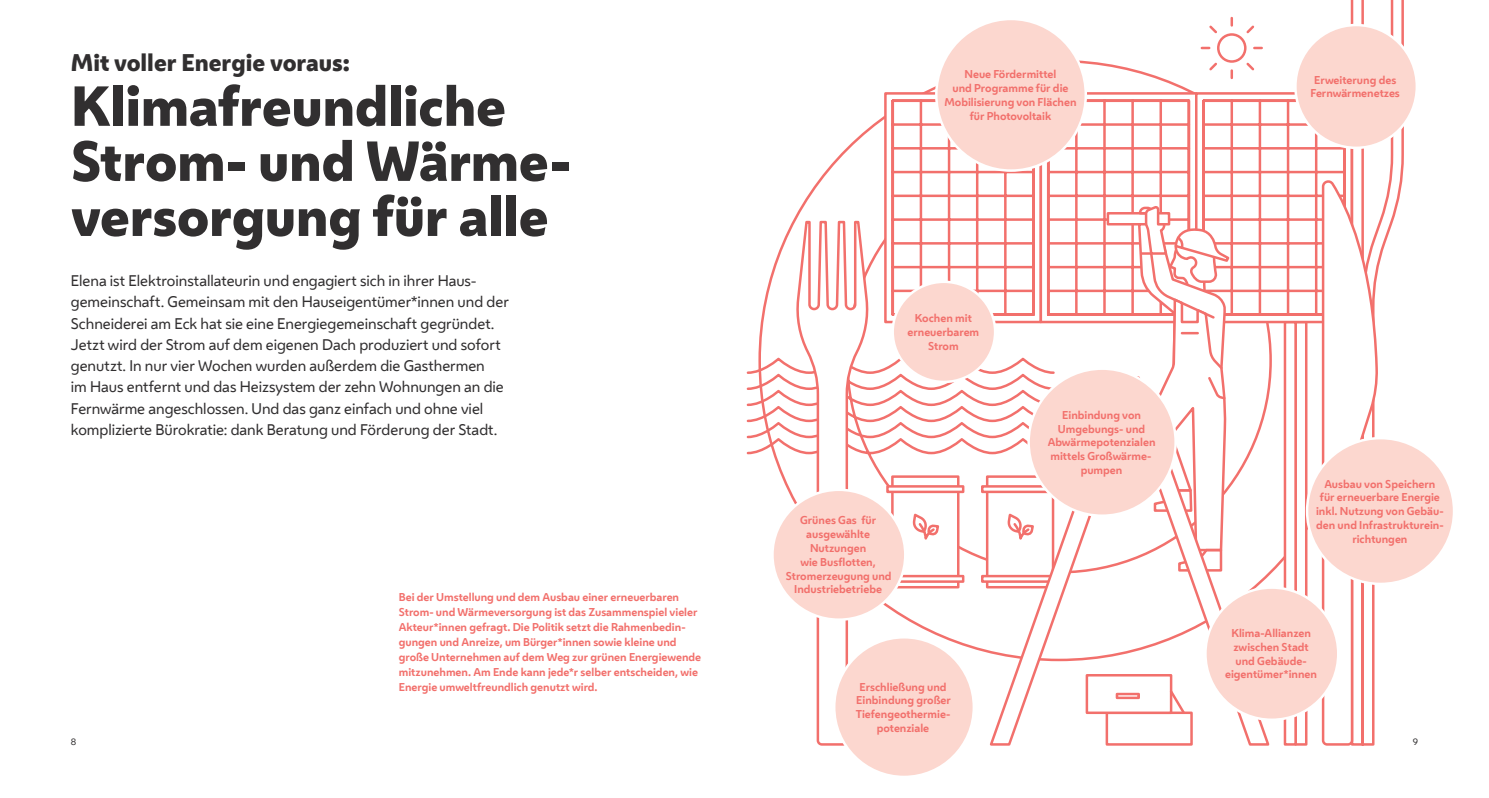
<style>
.page{position:relative;width:1489px;height:798px;background:#fff}
.page>*{position:absolute;margin:0;border:0;box-sizing:border-box;transform-origin:0 0}
.t1{font:800 52.5px/55px "Wiener Melange";letter-spacing:-.005em;color:#312f30}
.t2{font:800 22.5px "Wiener Melange";color:#312f30}
.t3{font:14.38px/21.2px "Wiener Melange";color:#312f30}
.t4{font:700 10.62px/13.8px "Wiener Melange";color:#f2706c;text-align:center}
.t5{font:8.75px "Wiener Melange";color:#312f30}
</style>
<div class="page">
<svg style="left:746px;top:0;width:658px;height:653px"></svg>
<svg style="left:985px;top:475px;width:2px;height:113px"></svg>
<svg style="left:980px;top:485px;width:7px;height:8px"></svg>
<svg style="left:980px;top:574px;width:7px;height:8px"></svg>
<div style="left:884px;top:92px;width:158px;height:231px;background:#fff;border:2px solid #f2706c"></div>
<svg style="left:891px;top:99px;width:144px;height:217px"></svg>
<svg style="left:1039px;top:92px;width:155px;height:231px"></svg>
<svg style="left:987px;top:374px;width:58px;height:372px"></svg>
<svg style="left:796px;top:219px;width:75px;height:527px"></svg>
<svg style="left:1045px;top:98px;width:333px;height:648px"></svg>
<div style="left:891px;top:475px;width:68px;height:113px;background:#fff;border:2px solid #f2706c"></div>
<svg style="left:912px;top:513px;width:28px;height:27px"></svg>
<svg style="left:886px;top:485px;width:78px;height:8px"></svg>
<svg style="left:900px;top:574px;width:64px;height:8px"></svg>
<svg style="left:1199px;top:16px;width:65px;height:64px"></svg>
<div style="left:1295px;top:25px;width:121px;height:123px;background:#fcd7cf;border-radius:50%"></div>
<div style="left:1293px;top:24px;width:124px;height:125px;border:2px solid #fff;border-radius:50%"></div>
<div style="left:936px;top:19px;width:149px;height:151px;background:#fcd7cf;border-radius:50%"></div>
<div style="left:772px;top:489px;width:133px;height:130px;background:#fcd7cf;border-radius:50%"></div>
<div style="left:1205px;top:587px;width:133px;height:132px;background:#fcd7cf;border-radius:50%"></div>
<div style="left:892px;top:282px;width:103px;height:100px;background:#fcd7cf;border-radius:50%"></div>
<div style="left:891px;top:280px;width:105px;height:103px;border:2px solid #fff;border-radius:50%"></div>
<div style="left:1028px;top:368px;width:147px;height:147px;background:#fcd7cf;border-radius:50%"></div>
<div style="left:1306px;top:438px;width:147px;height:145px;background:#fcd7cf;border-radius:50%"></div>
<div style="left:834px;top:637px;width:139px;height:139px;background:#fcd7cf;border-radius:50%"></div>
<h2 class="t2" style="left:71px;top:47px;width:280px">Mit voller Energie voraus:</h2>
<h1 class="t1" style="left:71px;top:79px;width:501px">Klimafreundliche<br>Strom- und Wärme&shy;versorgung für alle</h1>
<p class="t3" style="left:71px;top:269px;width:439px">Elena ist Elektroinstallateurin und engagiert sich in ihrer Haus&shy;gemeinschaft. Gemeinsam mit den Hauseigentümer*innen und der Schneiderei am Eck hat sie eine Energiegemeinschaft gegründet.<br>Jetzt wird der Strom auf dem eigenen Dach produziert und sofort genutzt. In nur vier Wochen wurden außerdem die Gasthermen<br>im Haus entfernt und das Heizsystem der zehn Wohnungen an die Fernwärme angeschlossen. Und das ganz einfach und ohne viel komplizierte Bürokratie: dank Beratung und Förderung der Stadt.</p>
<p class="t4" style="left:399px;top:588px;width:304px;line-height:15px;text-align:left">Bei der Umstellung und dem Ausbau einer erneuerbaren Strom- und Wärmeversorgung ist das Zusammenspiel vieler Akteur*innen gefragt. Die Politik setzt die Rahmenbedin&shy;gungen und Anreize, um Bürger*innen sowie kleine und große Unternehmen auf dem Weg zur grünen Energiewende mitzunehmen. Am Ende kann jede*r selber entscheiden, wie Energie umweltfreundlich genutzt wird.</p>
<p class="t4" style="left:944px;top:67px;width:133px">Neue Fördermittel<br>und Programme für die<br>Mobilisierung von Flächen für Photovoltaik</p>
<p class="t4" style="left:1310px;top:72px;width:91px">Erweiterung des<br>Fernwärmenetzes</p>
<p class="t4" style="left:907px;top:310px;width:73px">Kochen mit erneuerbarem<br>Strom</p>
<p class="t4" style="left:785px;top:512px;width:107px">Grünes Gas für ausgewählte<br>Nutzungen<br>wie Busflotten,<br>Stromerzeugung und<br>Industriebetriebe</p>
<p class="t4" style="left:855px;top:678px;width:97px">Erschließung und<br>Einbindung großer<br>Tiefengeothermie&shy;potenziale</p>
<p class="t4" style="left:1047px;top:407px;width:109px">Einbindung von<br>Umgebungs- und<br>Abwärmepotenzialen mittels Großwärme&shy;pumpen</p>
<p class="t4" style="left:1315px;top:476px;width:129px">Ausbau von Speichern für erneuerbare Energie inkl. Nutzung von Gebäu&shy;den und Infrastrukturein&shy;richtungen</p>
<p class="t4" style="left:1224px;top:625px;width:93px">Klima-Allianzen zwischen Stadt und Gebäude&shy;eigentümer*innen</p>
<p class="t5" style="left:71px;top:734px;width:7px">8</p>
<p class="t5" style="left:1412px;top:734px;width:7px">9</p>
</div>
